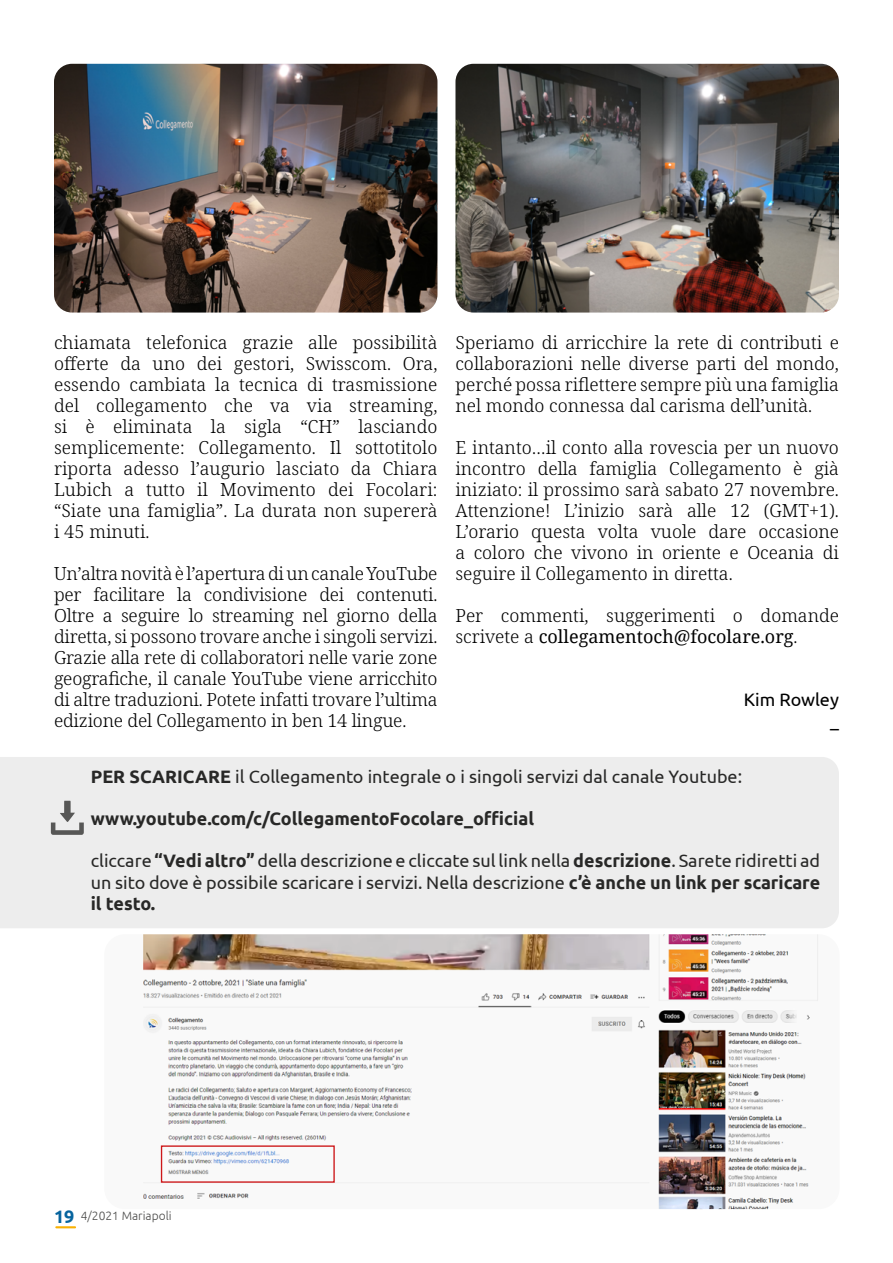
<style>
.page{position:relative;width:893px;height:1263px;background:#fff}
.page>*{position:absolute;margin:0;border:0;box-sizing:border-box;transform-origin:0 0}
.t1{font:300 18px/21px "Noto Serif";color:#000;text-align:justify}
.t2{font:18px/21px "Ubuntu";color:#282827;text-align:justify}
.t3{font:700 18px "Ubuntu";color:#282827}
.t4{font:18px/21px "Ubuntu";color:#000;text-align:right}
.t5{font:300 12px "Ubuntu";color:#4a4a49}
.s1{font-weight:400}
.s2{font-weight:700}
.s3{font-weight:700;font-size:18px;color:#07649e}
</style>
<div class="page">
<hr style="left:55px;top:1226px;width:21px;height:2px;background:#f9b104">
<div style="left:0;top:757px;width:839px;height:171px;background:#ededed"></div>
<img style="left:54px;top:64px;width:383px;height:249px">
<img style="left:455px;top:64px;width:384px;height:249px">
<img style="left:143px;top:934px;width:675px;height:275px">
<svg style="left:51px;top:801px;width:33px;height:34px"></svg>
<div style="left:161px;top:1145px;width:174px;height:38px;border:1px solid #cd1719"></div>
<p class="t1" style="left:54px;top:332px;width:385px">chiamata telefonica grazie alle possibilità offerte da uno dei gestori, Swisscom. Ora, essendo cambiata la tecnica di trasmissione del collegamento che va via streaming, si è eliminata la sigla “CH” lasciando semplicemente: Collegamento. Il sottotitolo riporta adesso l’augurio lasciato da Chiara Lubich a tutto il Movimento dei Focolari: “Siate una famiglia”. La durata non supererà i 45 minuti.</p>
<p class="t1" style="left:54px;top:563px;width:385px">Un’altra novità è l’apertura di un canale YouTube per facilitare la condivisione dei contenuti.<br>Oltre a seguire lo streaming nel giorno della diretta, si possono trovare anche i singoli servizi.<br>Grazie alla rete di collaboratori nelle varie zone geografiche, il canale YouTube viene arricchito di altre traduzioni. Potete infatti trovare l’ultima edizione del Collegamento in ben 14 lingue.</p>
<p class="t1" style="left:455px;top:333px;width:385px">Speriamo di arricchire la rete di contributi e collaborazioni nelle diverse parti del mondo, perché possa riflettere sempre più una famiglia nel mondo connessa dal carisma dell’unità.</p>
<p class="t1" style="left:455px;top:438px;width:385px">E intanto…il conto alla rovescia per un nuovo incontro della famiglia Collegamento è già iniziato: il prossimo sarà sabato 27 novembre.<br>Attenzione! L’inizio sarà alle 12 (GMT+1).<br>L’orario questa volta vuole dare occasione a coloro che vivono in oriente e Oceania di seguire il Collegamento in diretta.</p>
<p class="t1" style="left:455px;top:606px;width:385px">Per commenti, suggerimenti o domande scrivete a <span class="s1">collegamentoch@focolare.org</span>.</p>
<p class="t4" style="left:744px;top:688px;width:97px">Kim Rowley _</p>
<p class="t2" style="left:91px;top:766px;width:653px"><span class="s2">PER SCARICARE</span> il Collegamento integrale o i singoli servizi dal canale Youtube:</p>
<p class="t3" style="left:91px;top:808px;width:445px">www.youtube.com/c/CollegamentoFocolare_official</p>
<p class="t2" style="left:91px;top:850px;width:731px">cliccare <span class="s2">“Vedi altro”</span> della descrizione e cliccate sul link nella <span class="s2">descrizione</span>. Sarete ridiretti ad un sito dove è possibile scaricare i servizi. Nella descrizione <span class="s2">c’è anche un link per scaricare il testo.</span></p>
<p class="t5" style="left:54px;top:1209px;width:119px"><span class="s3">19</span> 4/2021 Mariapoli</p>
</div>
